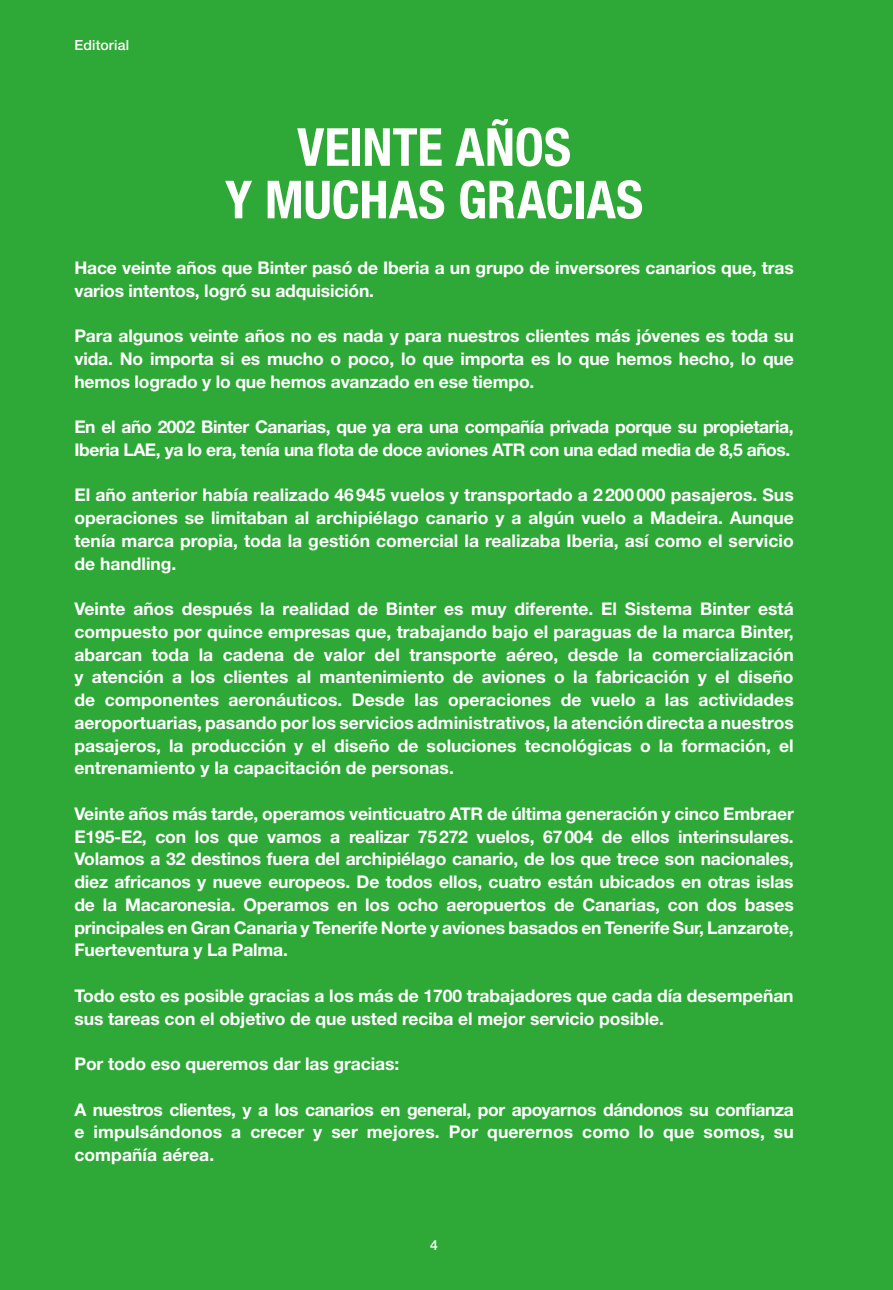
<style>
.page{position:relative;width:893px;height:1290px;background:#2ea836}
.page>*{position:absolute;margin:0;border:0;box-sizing:border-box;transform-origin:0 0}
.t1{font:700 condensed 52.5px/52.5px "Helvetica Neue LT Std";color:#fff;text-align:center}
.t2{font:700 17.5px/22.8px "Helvetica Neue LT Std";letter-spacing:-.01em;color:#fff;text-align:justify}
.t3{font:500 14px "Helvetica Neue LT Std";letter-spacing:.015em;color:#fff}
</style>
<div class="page">
<p class="t3" style="left:74px;top:36px;width:56px">Editorial</p>
<p class="t1" style="left:225px;top:120px;width:420px">VEINTE AÑOS<br>Y MUCHAS GRACIAS</p>
<p class="t2" style="left:74px;top:256px;width:721px">Hace veinte años que Binter pasó de Iberia a un grupo de inversores canarios que, tras varios intentos, logró su adquisición.</p>
<p class="t2" style="left:74px;top:324px;width:721px">Para algunos veinte años no es nada y para nuestros clientes más jóvenes es toda su vida. No importa si es mucho o poco, lo que importa es lo que hemos hecho, lo que hemos logrado y lo que hemos avanzado en ese tiempo.</p>
<p class="t2" style="left:74px;top:415px;width:721px">En el año 2002 Binter Canarias, que ya era una compañía privada porque su propietaria,<br>Iberia LAE, ya lo era, tenía una flota de doce aviones ATR con una edad media de 8,5 años.</p>
<p class="t2" style="left:74px;top:483px;width:721px">El año anterior había realizado 46945 vuelos y transportado a 2200000 pasajeros. Sus operaciones se limitaban al archipiélago canario y a algún vuelo a Madeira. Aunque tenía marca propia, toda la gestión comercial la realizaba Iberia, así como el servicio de handling.</p>
<p class="t2" style="left:74px;top:597px;width:721px">Veinte años después la realidad de Binter es muy diferente. El Sistema Binter está compuesto por quince empresas que, trabajando bajo el paraguas de la marca Binter, abarcan toda la cadena de valor del transporte aéreo, desde la comercialización y atención a los clientes al mantenimiento de aviones o la fabricación y el diseño de componentes aeronáuticos. Desde las operaciones de vuelo a las actividades aeroportuarias, pasando por los servicios administrativos, la atención directa a nuestros pasajeros, la producción y el diseño de soluciones tecnológicas o la formación, el entrenamiento y la capacitación de personas.</p>
<p class="t2" style="left:74px;top:802px;width:721px">Veinte años más tarde, operamos veinticuatro ATR de última generación y cinco Embraer E195-E2, con los que vamos a realizar 75272 vuelos, 67004 de ellos interinsulares.<br>Volamos a 32 destinos fuera del archipiélago canario, de los que trece son nacionales, diez africanos y nueve europeos. De todos ellos, cuatro están ubicados en otras islas de la Macaronesia. Operamos en los ocho aeropuertos de Canarias, con dos bases principales en Gran Canaria y Tenerife Norte y aviones basados en Tenerife Sur, Lanzarote, Fuerteventura y La Palma.</p>
<p class="t2" style="left:74px;top:984px;width:721px">Todo esto es posible gracias a los más de 1700 trabajadores que cada día desempeñan sus tareas con el objetivo de que usted reciba el mejor servicio posible.</p>
<p class="t2" style="left:74px;top:1052px;width:327px">Por todo eso queremos dar las gracias:</p>
<p class="t2" style="left:74px;top:1098px;width:721px">A nuestros clientes, y a los canarios en general, por apoyarnos dándonos su confianza e impulsándonos a crecer y ser mejores. Por querernos como lo que somos, su compañía aérea.</p>
<p class="t3" style="left:430px;top:1237px;width:9px">4</p>
</div>
